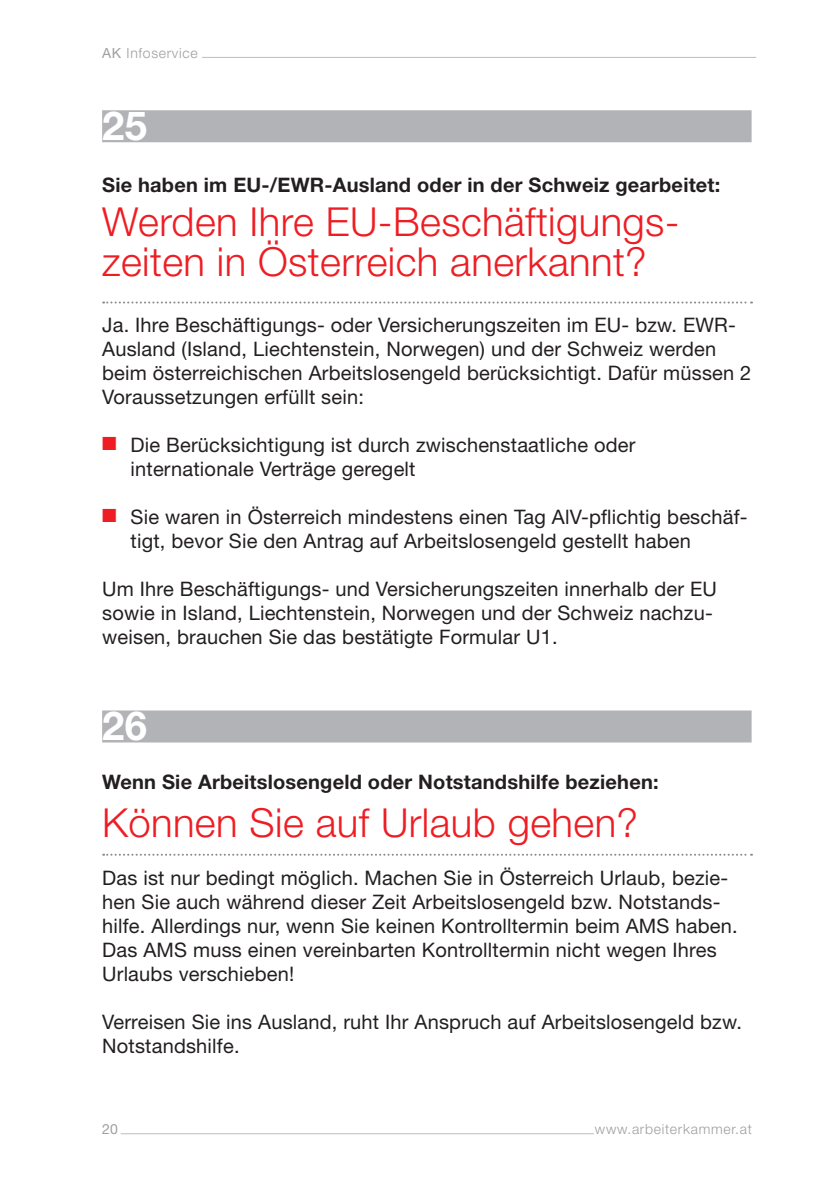
<style>
.page{position:relative;width:840px;height:1191px;background:#fff}
.page>*{position:absolute;margin:0;border:0;box-sizing:border-box;transform-origin:0 0}
.t1{font:300 40px/40px "Helvetica Neue LT Std";letter-spacing:.01em;color:#ee1d23}
.t2{font:700 40px "Helvetica Neue LT Std";color:#fff}
.t3{font:20px/24px "Helvetica Neue LT Std";letter-spacing:.01em;color:#231f20}
.t4{font:700 20px "Helvetica Neue LT Std";letter-spacing:.01em;color:#231f20}
.t5{font:300 14px "Helvetica Neue LT Std";letter-spacing:.05em;color:#9d9fa2}
.t6{font:14px "Helvetica Neue LT Std";color:#9d9fa2}
.s1{font-weight:400}
.s2{color:#ee1d23}
</style>
<div class="page">
<hr style="left:120px;top:1133px;width:473px;height:1px;background:#bcbdc0">
<hr style="left:202px;top:57px;width:553px;height:1px;background:#bcbdc0">
<div style="left:102px;top:110px;width:649px;height:32px;background:#b2b3b7"></div>
<svg style="left:103px;top:301px;width:648px;height:2px"></svg>
<div style="left:102px;top:710px;width:649px;height:32px;background:#b2b3b7"></div>
<svg style="left:103px;top:853px;width:648px;height:2px"></svg>
<p class="t5" style="left:102px;top:44px;width:97px"><span class="s1">AK</span> Infoservice</p>
<h1 class="t2" style="left:102px;top:101px;width:46px">25</h1>
<p class="t4" style="left:102px;top:173px;width:619px">Sie haben im EU-/EWR-Ausland oder in der Schweiz gearbeitet:</p>
<h1 class="t1" style="left:102px;top:201px;width:574px">Werden Ihre EU-Beschäftigungs&shy;zeiten in Österreich anerkannt?</h1>
<p class="t3" style="left:102px;top:313px;width:650px">Ja. Ihre Beschäftigungs- oder Versicherungszeiten im EU- bzw. EWR-Ausland (Island, Liechtenstein, Norwegen) und der Schweiz werden beim österreichischen Arbeitslosengeld berücksichtigt. Dafür müssen 2<br>Voraussetzungen erfüllt sein:</p>
<p class="t3" style="left:130px;top:433px;width:506px;text-indent:-28px"><span class="s2">■</span> Die Berücksichtigung ist durch zwischenstaatliche oder internationale Verträge geregelt</p>
<p class="t3" style="left:130px;top:505px;width:618px;text-indent:-28px"><span class="s2">■</span> Sie waren in Österreich mindestens einen Tag AlV-pflichtig beschäf&shy;tigt, bevor Sie den Antrag auf Arbeitslosengeld gestellt haben</p>
<p class="t3" style="left:102px;top:577px;width:616px">Um Ihre Beschäftigungs- und Versicherungszeiten innerhalb der EU sowie in Island, Liechtenstein, Norwegen und der Schweiz nachzu&shy;weisen, brauchen Sie das bestätigte Formular U1.</p>
<h1 class="t2" style="left:102px;top:701px;width:46px">26</h1>
<p class="t4" style="left:102px;top:769px;width:557px">Wenn Sie Arbeitslosengeld oder Notstandshilfe beziehen:</p>
<h1 class="t1" style="left:102px;top:801px;width:537px">Können Sie auf Urlaub gehen?</h1>
<p class="t3" style="left:102px;top:865px;width:636px">Das ist nur bedingt möglich. Machen Sie in Österreich Urlaub, bezie&shy;hen Sie auch während dieser Zeit Arbeitslosengeld bzw. Notstands&shy;hilfe. Allerdings nur, wenn Sie keinen Kontrolltermin beim AMS haben.<br>Das AMS muss einen vereinbarten Kontrolltermin nicht wegen Ihres Urlaubs verschieben!</p>
<p class="t3" style="left:102px;top:1009px;width:641px">Verreisen Sie ins Ausland, ruht Ihr Anspruch auf Arbeitslosengeld bzw.<br>Notstandshilfe.</p>
<p class="t6" style="left:102px;top:1120px;width:17px">20</p>
<p class="t5" style="left:594px;top:1120px;width:158px">www.arbeiterkammer.at</p>
</div>
